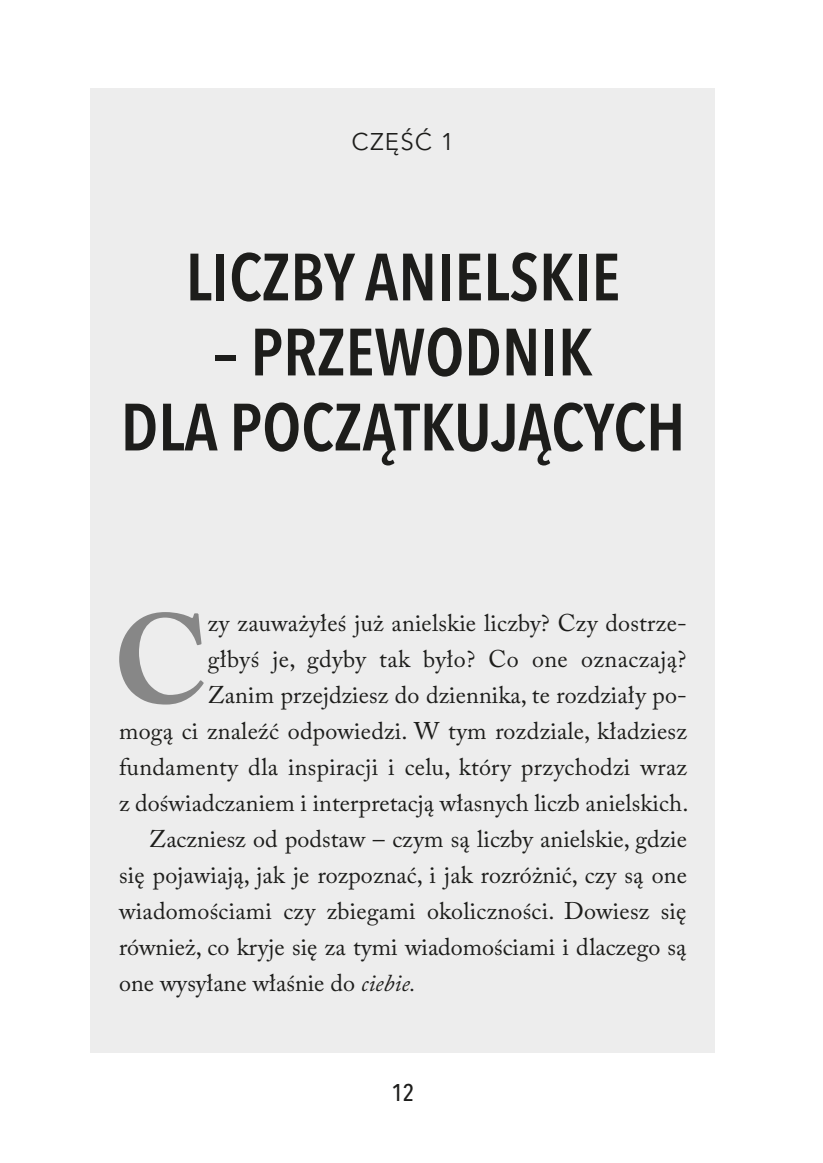
<style>
.page{position:relative;width:823px;height:1163px;background:#fff}
.page>*{position:absolute;margin:0;border:0;box-sizing:border-box;transform-origin:0 0}
.t1{font:700 125.2px "Adobe Caslon Pro";color:#878787}
.t2{font:600 condensed 66px/75px "Avenir Next LT Pro";color:#1d1d1b;text-align:center}
.t3{font:24px "Adobe Caslon Pro";letter-spacing:.005em;color:#1d1d1b}
.t4{font:24px "Avenir Next LT Pro";letter-spacing:.05em;color:#1d1d1b}
.t5{font:500 condensed 24px "Avenir Next LT Pro";color:#1d1d1b}
.s1{font-style:italic}
</style>
<div class="page">
<div style="left:91px;top:88px;width:623px;height:964px;background:#ededed"></div>
<p class="t4" style="left:351px;top:128px;width:105px">CZĘŚĆ 1</p>
<h2 class="t2" style="left:185px;top:239px;width:436px">LICZBY ANIELSKIE</h2>
<h2 class="t2" style="left:121px;top:314px;width:566px">– PRZEWODNIK<br>DLA POCZĄTKUJĄCYCH</h2>
<h1 class="t1" style="left:113px;top:586px;width:96px">C</h1>
<p class="t3" style="left:207px;top:608px;width:480px">zy zauważyłeś już anielskie liczby? Czy dostrze-</p>
<p class="t3" style="left:207px;top:644px;width:480px">głbyś je, gdyby tak było? Co one oznaczają?</p>
<p class="t3" style="left:207px;top:680px;width:480px">Zanim przejdziesz do dziennika, te rozdziały po-</p>
<p class="t3" style="left:119px;top:716px;width:569px">mogą ci znaleźć odpowiedzi. W tym rozdziale, kładziesz</p>
<p class="t3" style="left:119px;top:752px;width:569px">fundamenty dla inspiracji i celu, który przychodzi wraz</p>
<p class="t3" style="left:119px;top:788px;width:570px">z doświadczaniem i interpretacją własnych liczb anielskich.</p>
<p class="t3" style="left:149px;top:824px;width:539px">Zaczniesz od podstaw – czym są liczby anielskie, gdzie</p>
<p class="t3" style="left:119px;top:860px;width:569px">się pojawiają, jak je rozpoznać, i jak rozróżnić, czy są one</p>
<p class="t3" style="left:119px;top:896px;width:568px">wiadomościami czy zbiegami okoliczności. Dowiesz się</p>
<p class="t3" style="left:119px;top:932px;width:568px">również, co kryje się za tymi wiadomościami i dlaczego są</p>
<p class="t3" style="left:119px;top:968px;width:298px">one wysyłane właśnie do <span class="s1">ciebie.</span></p>
<p class="t5" style="left:391px;top:1077px;width:25px">12</p>
</div>
